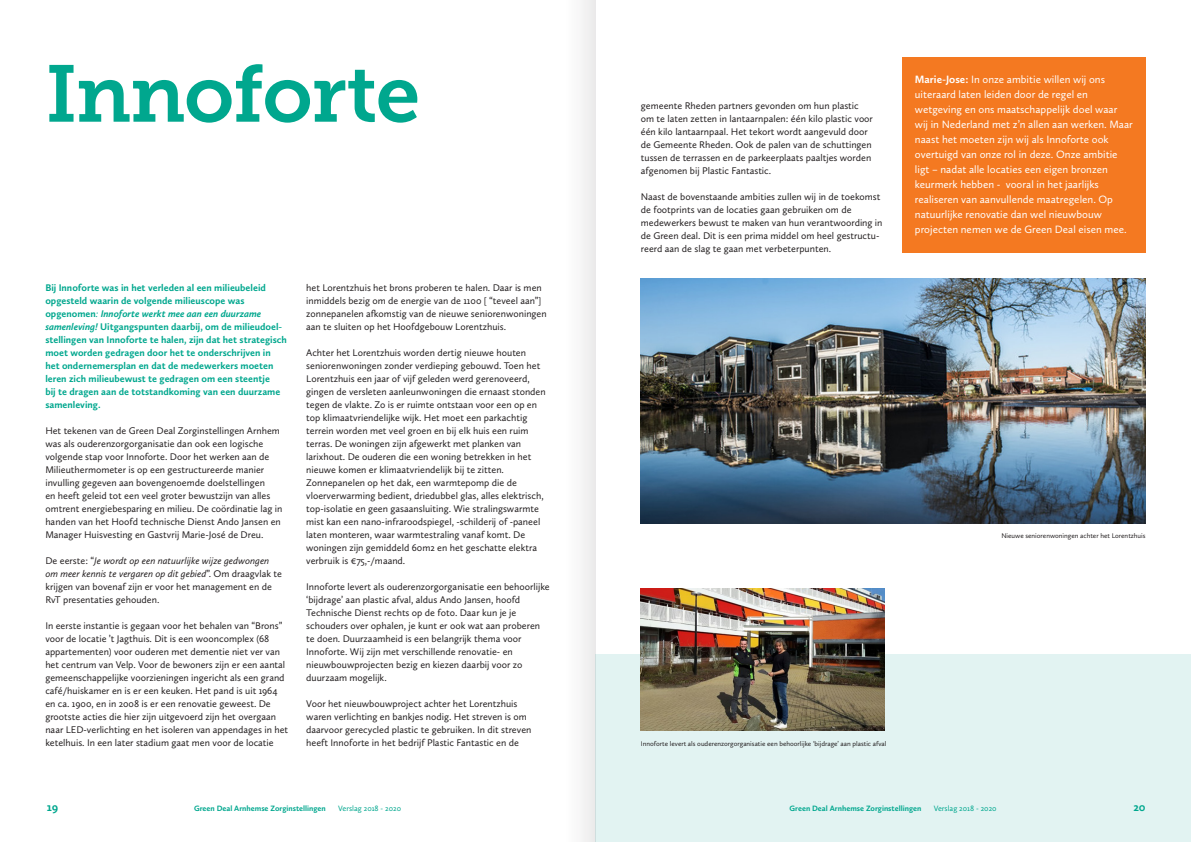
<style>
.page{position:relative;width:1191px;height:842px;background:#fff}
.page>*{position:absolute;margin:0;border:0;box-sizing:border-box;transform-origin:0 0}
.Kop_Groot{font:80px "Museo Slab 700";letter-spacing:-.02em;color:#00a78e}
.t1{font:700 12px "Calluna Sans";color:#00a78e}
.Citaat{font:11px/15px "Calluna Sans";color:#fff}
.text{font:10px/13px "Calluna Sans";color:#231f20}
.Intro{font:700 10px/13px "Calluna Sans";color:#00a78e}
.t2{font:700 8px "Calluna Sans";color:#00a78e}
.t3{font:8px "Calluna Sans";color:#00a78e}
.t4{font:7px "Calluna Sans";color:#231f20}
.s1{font-weight:400;font-style:italic}
.s2{font-style:italic}
.s3{font-weight:700}
</style>
<div class="page">
<div style="left:595px;top:655px;width:596px;height:187px;background:#e2f3f2"></div>
<img style="left:641px;top:588px;width:243px;height:142px">
<img style="left:641px;top:278px;width:504px;height:246px">
<div style="left:902px;top:57px;width:243px;height:195px;background:#f47921"></div>
<div style="left:564px;top:0;width:31px;height:842px;background:#f7f7f7"></div>
<h1 class="Kop_Groot" style="left:45px;top:49px;width:376px">Innoforte</h1>
<p class="Intro" style="left:45px;top:281px;width:243px">Bij Innoforte was in het verleden al een milieubeleid opgesteld waarin de volgende milieuscope was opgenomen<span class="s1">:</span> <span class="s2">Innoforte werkt mee aan een duurzame samenleving!</span> Uitgangspunten daarbij, om de milieudoel&shy;stellingen van Innoforte te halen, zijn dat het strategisch moet worden gedragen door het te onderschrijven in het ondernemersplan en dat de medewerkers moeten leren zich milieubewust te gedragen om een steentje<br>bij te dragen aan de totstandkoming van een duurzame samenleving.</p>
<p class="text" style="left:45px;top:424px;width:239px">Het tekenen van de Green Deal Zorginstellingen Arnhem was als ouderenzorgorganisatie dan ook een logische volgende stap voor Innoforte. Door het werken aan de Milieuthermometer is op een gestructureerde manier invulling gegeven aan bovengenoemde doelstellingen<br>en heeft geleid tot een veel groter bewustzijn van alles omtrent energiebesparing en milieu. De coördinatie lag in handen van het Hoofd technische Dienst Ando Jansen en Manager Huisvesting en Gastvrij Marie-José de Dreu.</p>
<p class="text" style="left:45px;top:554px;width:238px">De eerste: “<span class="s2">Je wordt op een natuurlijke wijze gedwongen om meer kennis te vergaren op dit gebied</span>”. Om draagvlak te krijgen van bovenaf zijn er voor het management en de RvT presentaties gehouden.</p>
<p class="text" style="left:45px;top:619px;width:244px">In eerste instantie is gegaan voor het behalen van “Brons” voor de locatie ’t Jagthuis. Dit is een wooncomplex (68 appartementen) voor ouderen met dementie niet ver van het centrum van Velp. Voor de bewoners zijn er een aantal gemeenschappelijke voorzieningen ingericht als een grand café/huiskamer en is er een keuken. Het pand is uit 1964 en ca. 1900, en in 2008 is er een renovatie geweest. De grootste acties die hier zijn uitgevoerd zijn het overgaan naar LED-verlichting en het isoleren van appendages in het ketelhuis. In een later stadium gaat men voor de locatie</p>
<p class="text" style="left:306px;top:281px;width:242px">het Lorentzhuis het brons proberen te halen. Daar is men inmiddels bezig om de energie van de 1100 [ “teveel aan”] zonnepanelen afkomstig van de nieuwe seniorenwoningen aan te sluiten op het Hoofdgebouw Lorentzhuis.</p>
<p class="text" style="left:306px;top:346px;width:241px">Achter het Lorentzhuis worden dertig nieuwe houten seniorenwoningen zonder verdieping gebouwd. Toen het Lorentzhuis een jaar of vijf geleden werd gerenoveerd, gingen de versleten aanleunwoningen die ernaast stonden tegen de vlakte. Zo is er ruimte ontstaan voor een op en top klimaatvriendelijke wijk. Het moet een parkachtig terrein worden met veel groen en bij elk huis een ruim terras. De woningen zijn afgewerkt met planken van larixhout. De ouderen die een woning betrekken in het nieuwe komen er klimaatvriendelijk bij te zitten.<br>Zonnepanelen op het dak, een warmtepomp die de vloerverwarming bedient, driedubbel glas, alles elektrisch, top-isolatie en geen gasaansluiting. Wie stralingswarmte mist kan een nano-infraroodspiegel, -schilderij of -paneel laten monteren, waar warmtestraling vanaf komt. De woningen zijn gemiddeld 60m2 en het geschatte elektra verbruik is €75,-/maand.</p>
<p class="text" style="left:306px;top:580px;width:245px">Innoforte levert als ouderenzorgorganisatie een behoorlijke ‘bijdrage’ aan plastic afval, aldus Ando Jansen, hoofd Technische Dienst rechts op de foto. Daar kun je je schouders over ophalen, je kunt er ook wat aan proberen te doen. Duurzaamheid is een belangrijk thema voor Innoforte. Wij zijn met verschillende renovatie- en nieuwbouwprojecten bezig en kiezen daarbij voor zo duurzaam mogelijk.</p>
<p class="text" style="left:306px;top:697px;width:227px">Voor het nieuwbouwproject achter het Lorentzhuis waren verlichting en bankjes nodig. Het streven is om daarvoor gerecycled plastic te gebruiken. In dit streven heeft Innoforte in het bedrijf Plastic Fantastic en de</p>
<p class="text" style="left:641px;top:99px;width:234px">gemeente Rheden partners gevonden om hun plastic om te laten zetten in lantaarnpalen: één kilo plastic voor één kilo lantaarnpaal. Het tekort wordt aangevuld door de Gemeente Rheden. Ook de palen van de schuttingen tussen de terrassen en de parkeerplaats paaltjes worden afgenomen bij Plastic Fantastic.</p>
<p class="text" style="left:641px;top:190px;width:243px">Naast de bovenstaande ambities zullen wij in de toekomst de footprints van de locaties gaan gebruiken om de medewerkers bewust te maken van hun verantwoording in de Green deal. Dit is een prima middel om heel gestructu&shy;reerd aan de slag te gaan met verbeterpunten.</p>
<p class="Citaat" style="left:915px;top:71px;width:219px"><span class="s3">Marie-Jose:</span> In onze ambitie willen wij ons uiteraard laten leiden door de regel en wetgeving en ons maatschappelijk doel waar wij in Nederland met z’n allen aan werken. Maar naast het moeten zijn wij als Innoforte ook overtuigd van onze rol in deze. Onze ambitie ligt – nadat alle locaties een eigen bronzen keurmerk hebben - vooral in het jaarlijks realiseren van aanvullende maatregelen. Op natuurlijke renovatie dan wel nieuwbouw projecten nemen we de Green Deal eisen mee.</p>
<p class="t4" style="left:641px;top:739px;width:247px">Innoforte levert als ouderenzorgorganisatie een behoorlijke ‘bijdrage’ aan plastic afval</p>
<p class="t4" style="left:1001px;top:531px;width:146px">Nieuwe seniorenwoningen achter het Lorentzhuis</p>
<p class="t1" style="left:47px;top:799px;width:13px">19</p>
<p class="t2" style="left:194px;top:803px;width:133px">Green Deal Arnhemse Zorginstellingen</p>
<p class="t3" style="left:338px;top:803px;width:64px">Verslag 2018 - 2020</p>
<p class="t2" style="left:789px;top:803px;width:133px">Green Deal Arnhemse Zorginstellingen</p>
<p class="t3" style="left:933px;top:803px;width:64px">Verslag 2018 - 2020</p>
<p class="t1" style="left:1133px;top:799px;width:14px">20</p>
</div>
